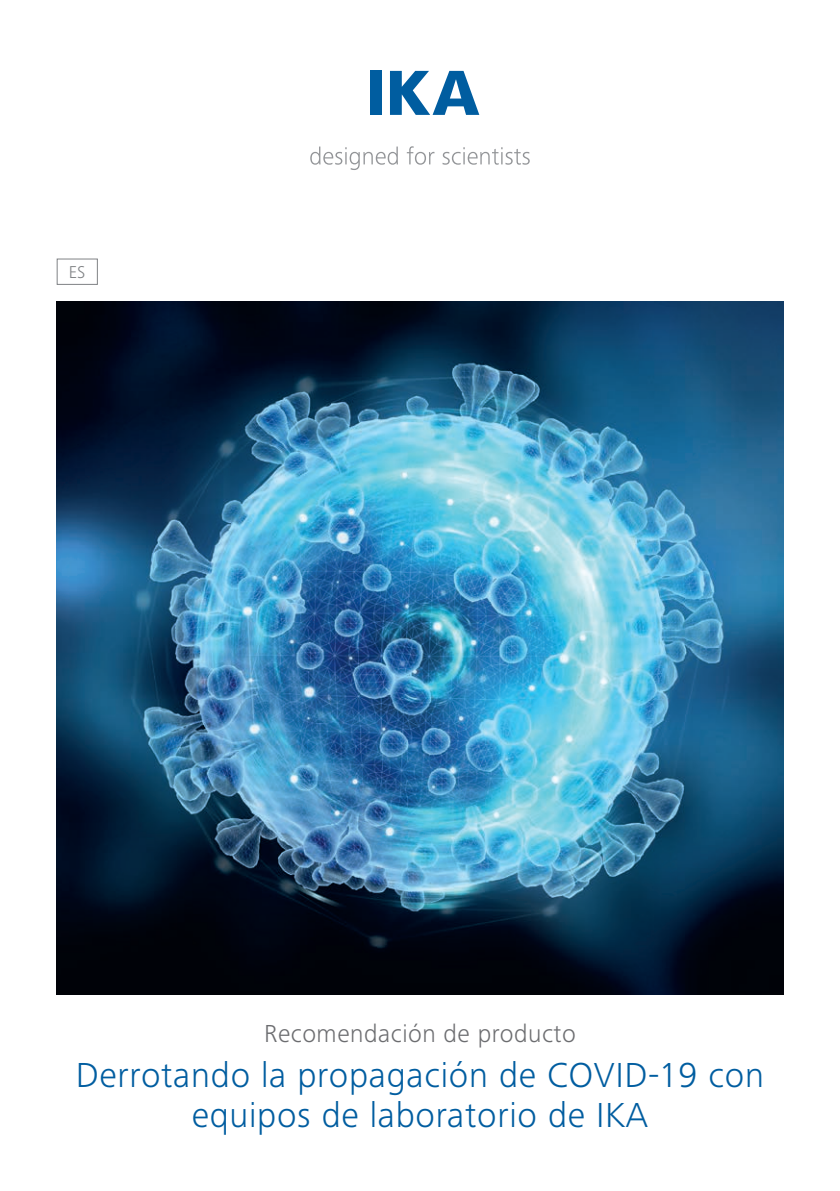
<style>
.page{position:relative;width:840px;height:1191px;background:#fff}
.page>*{position:absolute;margin:0;border:0;box-sizing:border-box;transform-origin:0 0}
.Cover_head{font:300 36px/40.4px "Frutiger Next IKA";letter-spacing:.02em;color:#005da0;text-align:center}
.Cover_subhead{font:300 25.6px "Frutiger Next IKA";letter-spacing:.02em;color:#6c6d70}
.t1{font:300 17.8px "Frutiger Next IKA";color:#808285}
</style>
<div class="page">
<img style="left:57px;top:302px;width:725px;height:692px">
<div style="left:370px;top:71px;width:11px;height:44px;background:#005da0"></div>
<svg style="left:390px;top:71px;width:89px;height:44px"></svg>
<svg style="left:310px;top:147px;width:87px;height:23px"></svg>
<svg style="left:406px;top:146px;width:28px;height:19px"></svg>
<svg style="left:442px;top:147px;width:87px;height:18px"></svg>
<div style="left:57px;top:259px;width:41px;height:26px;border:1px solid #808285"></div>
<p class="t1" style="left:69px;top:262px;width:18px">ES</p>
<p class="Cover_subhead" style="left:264px;top:1019px;width:313px">Recomendación de producto</p>
<p class="Cover_head" style="left:76px;top:1054px;width:689px">Derrotando la propagación de COVID-19 con equipos de laboratorio de IKA</p>
</div>
